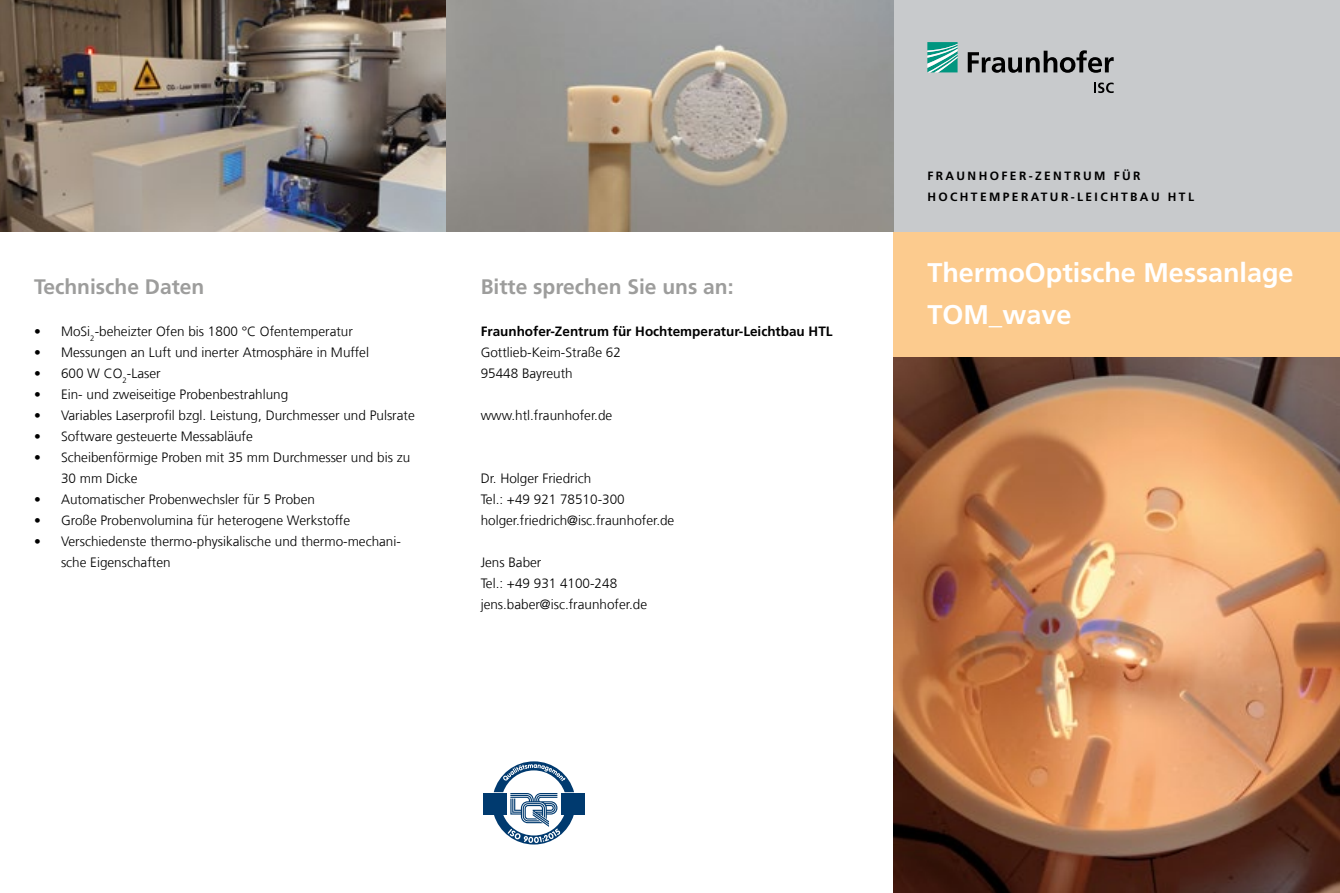
<style>
.page{position:relative;width:1340px;height:893px;background:#fff}
.page>*{position:absolute;margin:0;border:0;box-sizing:border-box;transform-origin:0 0}
.t1{font:700 27px/42px "Frutiger LT Com";color:#fff}
.t2{font:700 21px "Frutiger LT Com";color:#9d9d9c}
.t3{font:300 13.5px/21px "Frutiger LT Com";color:#000}
.t4{font:700 13.5px "Frutiger LT Com";color:#000}
.t5{font:700 12px/21px "Frutiger LT Com";letter-spacing:.2em;color:#000}
</style>
<div class="page">
<div style="left:893px;top:225px;width:446px;height:137px;background:#fccb8e"></div>
<div style="left:893px;top:0;width:446px;height:231px;background:#c8cacc"></div>
<svg style="left:927px;top:42px;width:30px;height:30px"></svg>
<svg style="left:967px;top:50px;width:146px;height:23px"></svg>
<svg style="left:1094px;top:83px;width:19px;height:10px"></svg>
<img style="left:893px;top:357px;width:446px;height:536px">
<svg style="left:483px;top:761px;width:101px;height:83px"></svg>
<img style="left:0;top:0;width:893px;height:231px">
<h2 class="t2" style="left:34px;top:275px;width:172px">Technische Daten</h2>
<p class="t3" style="left:34px;top:321px;width:320px">• MoSi<sub>2</sub>-beheizter Ofen bis 1800 °C Ofentemperatur</p>
<p class="t3" style="left:34px;top:342px;width:336px">• Messungen an Luft und inerter Atmosphäre in Muffel</p>
<p class="t3" style="left:34px;top:363px;width:128px">• 600 W CO<sub>2</sub>-Laser</p>
<p class="t3" style="left:34px;top:384px;width:256px">• Ein- und zweiseitige Probenbestrahlung</p>
<p class="t3" style="left:34px;top:405px;width:382px">• Variables Laserprofil bzgl. Leistung, Durchmesser und Pulsrate</p>
<p class="t3" style="left:34px;top:426px;width:220px">• Software gesteuerte Messabläufe</p>
<p class="t3" style="left:61px;top:447px;width:351px;text-indent:-27px">• Scheibenförmige Proben mit 35 mm Durchmesser und bis zu<br>30 mm Dicke</p>
<p class="t3" style="left:34px;top:489px;width:282px">• Automatischer Probenwechsler für 5 Proben</p>
<p class="t3" style="left:34px;top:510px;width:318px">• Große Probenvolumina für heterogene Werkstoffe</p>
<p class="t3" style="left:61px;top:531px;width:341px;text-indent:-27px">• Verschiedenste thermo-physikalische und thermo-mechani&shy;sche Eigenschaften</p>
<h2 class="t2" style="left:480px;top:275px;width:254px">Bitte sprechen Sie uns an:</h2>
<p class="t4" style="left:480px;top:323px;width:353px">Fraunhofer-Zentrum für Hochtemperatur-Leichtbau HTL</p>
<p class="t3" style="left:480px;top:342px;width:142px">Gottlieb-Keim-Straße 62<br>95448 Bayreuth</p>
<p class="t3" style="left:480px;top:405px;width:133px">www.htl.fraunhofer.de</p>
<p class="t3" style="left:480px;top:468px;width:195px">Dr. Holger Friedrich<br>Tel.: +49 921 78510-300 holger.friedrich@isc.fraunhofer.de</p>
<p class="t3" style="left:480px;top:552px;width:168px">Jens Baber<br>Tel.: +49 931 4100-248 jens.baber@isc.fraunhofer.de</p>
<p class="t5" style="left:927px;top:166px;width:268px">FRAUNHOFER-ZENTRUM FÜR<br>HOCHTEMPERATUR-LEICHTBAU HTL</p>
<h1 class="t1" style="left:927px;top:252px;width:368px">ThermoOptische Messanlage<br>TOM_wave</h1>
</div>
